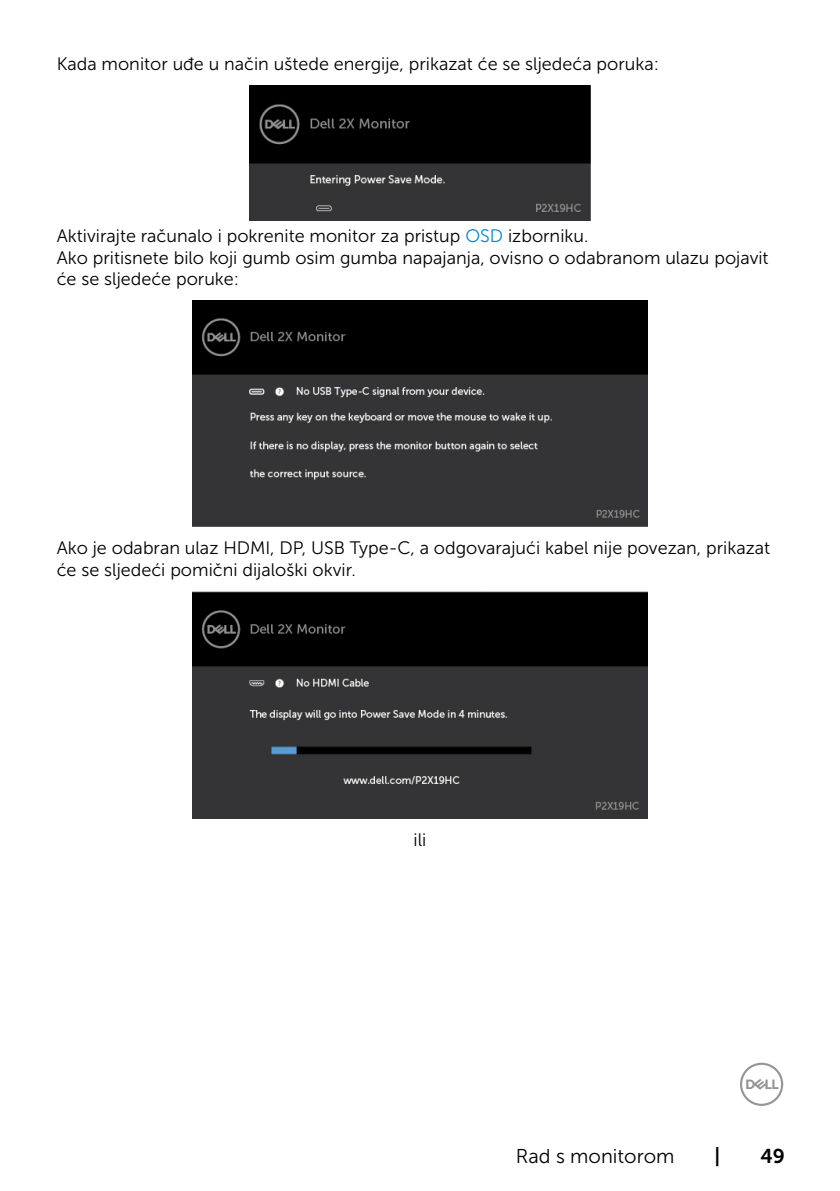
<style>
.page{position:relative;width:840px;height:1191px;background:#fff}
.page>*{position:absolute;margin:0;border:0;box-sizing:border-box;transform-origin:0 0}
.t1{font:20px "Museo Sans For Dell 300";color:#000}
.t2{font:20px "Museo Sans For Dell 700";color:#000}
.t3{font:18px/21.6px "Museo Sans For Dell 300";color:#000}
.s1{color:#0087cb}
</style>
<div class="page">
<svg style="left:740px;top:1062px;width:42px;height:44px"></svg>
<img style="left:249px;top:85px;width:341px;height:135px">
<img style="left:193px;top:300px;width:453px;height:227px">
<img style="left:193px;top:591px;width:453px;height:228px">
<p class="t3" style="left:57px;top:53px;width:603px">Kada monitor uđe u način uštede energije, prikazat će se sljedeća poruka:</p>
<p class="t3" style="left:57px;top:225px;width:713px">Aktivirajte računalo i pokrenite monitor za pristup <span class="s1">OSD</span> izborniku.<br>Ako pritisnete bilo koji gumb osim gumba napajanja, ovisno o odabranom ulazu pojavit će se sljedeće poruke:</p>
<p class="t3" style="left:57px;top:537px;width:714px">Ako je odabran ulaz HDMI, DP, USB Type-C, a odgovarajući kabel nije povezan, prikazat će se sljedeći pomični dijaloški okvir.</p>
<p class="t3" style="left:413px;top:829px;width:14px">ili</p>
<p class="t1" style="left:515px;top:1145px;width:160px">Rad s monitorom</p>
<p class="t2" style="left:714px;top:1144px;width:7px">|</p>
<p class="t2" style="left:760px;top:1144px;width:26px">49</p>
</div>
